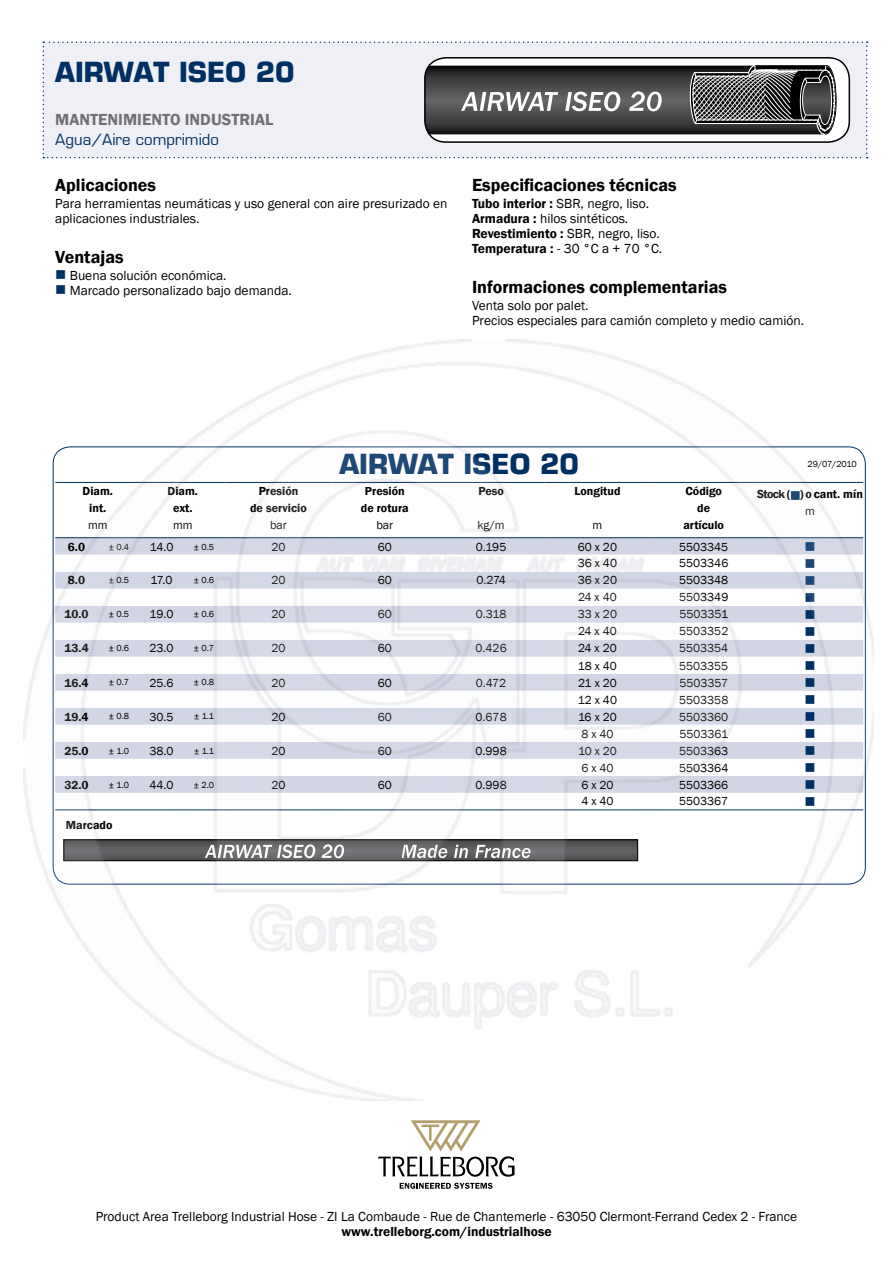
<style>
.page{position:relative;width:893px;height:1263px;background:#fff}
.page>*{position:absolute;margin:0;border:0;box-sizing:border-box;transform-origin:0 0}
.t1{font:700 27px "Eurostile";color:#003063}
.t2{font:600 18px "Franklin Gothic";color:#000}
.t3{font:600 16.5px "Franklin Gothic";color:#707173}
.t4{font:15px "Eurostile";color:#003063}
.t5{font:15px "Wingdings";color:#003063}
.t6{font:13.5px/15px "Franklin Gothic";color:#000}
.t7{font:600 13.5px "Franklin Gothic";color:#000}
.t8{font:12px "Franklin Gothic";color:#000}
.t9{font:600 12px/17.1px "Franklin Gothic";color:#000;text-align:center}
.t10{font:9px "Franklin Gothic";letter-spacing:-.03em;color:#000}
.s1{color:#003063}
.s2{font-weight:600}
.s3{font-weight:400}
</style>
<div class="page">
<svg style="left:400px;top:1183px;width:92px;height:6px"></svg>
<svg style="left:378px;top:1120px;width:136px;height:57px"></svg>
<svg style="left:43px;top:41px;width:825px;height:117px"></svg>
<div style="left:424px;top:57px;width:426px;height:86px;border:2px solid #000;border-radius:21px"></div>
<img style="left:23px;top:340px;width:851px;height:761px">
<h1 class="t1" style="left:55px;top:57px;width:241px">AIRWAT ISEO 20</h1>
<p class="t3" style="left:55px;top:113px;width:220px">ManteniMiento industrial</p>
<p class="t4" style="left:55px;top:133px;width:165px">Agua/Aire comprimido</p>
<h2 class="t2" style="left:55px;top:178px;width:102px">aplicaciones</h2>
<p class="t6" style="left:55px;top:197px;width:394px">Para herramientas neumáticas y uso general con aire presurizado en aplicaciones industriales.</p>
<h2 class="t2" style="left:55px;top:249px;width:70px">Ventajas</h2>
<p class="t6" style="left:55px;top:269px;width:173px"><span class="s1">■</span> Buena solución económica.</p>
<p class="t6" style="left:55px;top:284px;width:238px"><span class="s1">■</span> Marcado personalizado bajo demanda.</p>
<h2 class="t2" style="left:472px;top:174px;width:206px">Especificaciones técnicas</h2>
<p class="t6" style="left:472px;top:197px;width:192px"><span class="s2">tubo interior :</span> SBR, negro, liso. <span class="s2">armadura :</span> hilos sintéticos. <span class="s2">revestimiento :</span> SBR, negro, liso. <span class="s2">temperatura :</span> - 30 °C a + 70 °C.</p>
<h2 class="t2" style="left:472px;top:279px;width:256px">informaciones complementarias</h2>
<p class="t6" style="left:472px;top:299px;width:334px">Venta solo por palet.<br>Precios especiales para camión completo y medio camión.</p>
<p class="t9" style="left:83px;top:483px;width:32px">diam. int.</p>
<p class="t8" style="left:88px;top:520px;width:21px">mm</p>
<p class="t9" style="left:168px;top:483px;width:32px">diam. ext.</p>
<p class="t8" style="left:173px;top:520px;width:21px">mm</p>
<p class="t9" style="left:250px;top:483px;width:58px">Presión<br>de servicio</p>
<p class="t8" style="left:270px;top:520px;width:18px">bar</p>
<h1 class="t1" style="left:339px;top:449px;width:241px">AIRWAT ISEO 20</h1>
<p class="t9" style="left:361px;top:483px;width:49px">Presión de rotura</p>
<p class="t8" style="left:376px;top:520px;width:18px">bar</p>
<p class="t9" style="left:478px;top:483px;width:27px">Peso</p>
<p class="t8" style="left:477px;top:520px;width:29px">kg/m</p>
<p class="t9" style="left:574px;top:483px;width:48px">longitud</p>
<p class="t8" style="left:593px;top:520px;width:11px">m</p>
<p class="t10" style="left:808px;top:460px;width:51px">29/07/2010</p>
<p class="t9" style="left:683px;top:483px;width:42px">Código de artículo</p>
<p class="t9" style="left:757px;top:486px;width:107px">stock (<span class="s1">■</span>) o cant. mín <span class="s3">m</span></p>
<p class="t9" style="left:68px;top:539px;width:19px">6.0</p>
<p class="t10" style="left:109px;top:543px;width:22px">± 0.4</p>
<p class="t8" style="left:150px;top:542px;width:25px">14.0</p>
<p class="t10" style="left:194px;top:543px;width:22px">± 0.5</p>
<p class="t8" style="left:271px;top:542px;width:16px">20</p>
<p class="t8" style="left:378px;top:542px;width:16px">60</p>
<p class="t8" style="left:476px;top:542px;width:32px">0.195</p>
<p class="t8" style="left:578px;top:542px;width:41px">60 x 20</p>
<p class="t8" style="left:679px;top:542px;width:51px">5503345</p>
<p class="t5" style="left:804px;top:539px;width:13px">■</p>
<p class="t8" style="left:578px;top:558px;width:41px">36 x 40</p>
<p class="t8" style="left:679px;top:558px;width:51px">5503346</p>
<p class="t5" style="left:804px;top:555px;width:13px">■</p>
<p class="t9" style="left:68px;top:572px;width:19px">8.0</p>
<p class="t10" style="left:109px;top:577px;width:22px">± 0.5</p>
<p class="t8" style="left:151px;top:575px;width:23px">17.0</p>
<p class="t10" style="left:194px;top:577px;width:22px">± 0.6</p>
<p class="t8" style="left:271px;top:575px;width:16px">20</p>
<p class="t8" style="left:378px;top:575px;width:16px">60</p>
<p class="t8" style="left:476px;top:575px;width:31px">0.274</p>
<p class="t8" style="left:578px;top:575px;width:41px">36 x 20</p>
<p class="t8" style="left:679px;top:575px;width:51px">5503348</p>
<p class="t5" style="left:804px;top:572px;width:13px">■</p>
<p class="t8" style="left:578px;top:592px;width:40px">24 x 40</p>
<p class="t8" style="left:679px;top:592px;width:51px">5503349</p>
<p class="t5" style="left:804px;top:589px;width:13px">■</p>
<p class="t9" style="left:64px;top:606px;width:26px">10.0</p>
<p class="t10" style="left:109px;top:611px;width:22px">± 0.5</p>
<p class="t8" style="left:150px;top:609px;width:25px">19.0</p>
<p class="t10" style="left:194px;top:611px;width:22px">± 0.6</p>
<p class="t8" style="left:271px;top:609px;width:16px">20</p>
<p class="t8" style="left:378px;top:609px;width:16px">60</p>
<p class="t8" style="left:476px;top:609px;width:32px">0.318</p>
<p class="t8" style="left:578px;top:609px;width:41px">33 x 20</p>
<p class="t8" style="left:679px;top:609px;width:50px">5503351</p>
<p class="t5" style="left:804px;top:607px;width:13px">■</p>
<p class="t8" style="left:578px;top:626px;width:40px">24 x 40</p>
<p class="t8" style="left:679px;top:626px;width:51px">5503352</p>
<p class="t5" style="left:804px;top:624px;width:13px">■</p>
<p class="t9" style="left:64px;top:640px;width:26px">13.4</p>
<p class="t10" style="left:109px;top:645px;width:22px">± 0.6</p>
<p class="t8" style="left:150px;top:643px;width:26px">23.0</p>
<p class="t10" style="left:194px;top:645px;width:22px">± 0.7</p>
<p class="t8" style="left:271px;top:643px;width:16px">20</p>
<p class="t8" style="left:378px;top:643px;width:16px">60</p>
<p class="t8" style="left:476px;top:643px;width:33px">0.426</p>
<p class="t8" style="left:578px;top:643px;width:40px">24 x 20</p>
<p class="t8" style="left:679px;top:643px;width:51px">5503354</p>
<p class="t5" style="left:804px;top:641px;width:13px">■</p>
<p class="t8" style="left:578px;top:660px;width:41px">18 x 40</p>
<p class="t8" style="left:679px;top:660px;width:51px">5503355</p>
<p class="t5" style="left:804px;top:658px;width:13px">■</p>
<p class="t9" style="left:64px;top:674px;width:26px">16.4</p>
<p class="t10" style="left:109px;top:679px;width:22px">± 0.7</p>
<p class="t8" style="left:150px;top:677px;width:26px">25.6</p>
<p class="t10" style="left:194px;top:679px;width:22px">± 0.8</p>
<p class="t8" style="left:271px;top:677px;width:16px">20</p>
<p class="t8" style="left:378px;top:677px;width:16px">60</p>
<p class="t8" style="left:476px;top:677px;width:32px">0.472</p>
<p class="t8" style="left:578px;top:677px;width:40px">21 x 20</p>
<p class="t8" style="left:679px;top:677px;width:50px">5503357</p>
<p class="t5" style="left:804px;top:675px;width:13px">■</p>
<p class="t8" style="left:578px;top:694px;width:41px">12 x 40</p>
<p class="t8" style="left:679px;top:694px;width:51px">5503358</p>
<p class="t5" style="left:804px;top:692px;width:13px">■</p>
<p class="t9" style="left:64px;top:708px;width:26px">19.4</p>
<p class="t10" style="left:109px;top:713px;width:22px">± 0.8</p>
<p class="t8" style="left:150px;top:711px;width:26px">30.5</p>
<p class="t10" style="left:194px;top:713px;width:21px">± 1.1</p>
<p class="t8" style="left:271px;top:711px;width:16px">20</p>
<p class="t8" style="left:378px;top:711px;width:16px">60</p>
<p class="t8" style="left:476px;top:711px;width:33px">0.678</p>
<p class="t8" style="left:578px;top:711px;width:40px">16 x 20</p>
<p class="t8" style="left:679px;top:711px;width:51px">5503360</p>
<p class="t5" style="left:804px;top:709px;width:13px">■</p>
<p class="t8" style="left:581px;top:728px;width:34px">8 x 40</p>
<p class="t8" style="left:679px;top:728px;width:50px">5503361</p>
<p class="t5" style="left:804px;top:726px;width:13px">■</p>
<p class="t9" style="left:64px;top:742px;width:26px">25.0</p>
<p class="t10" style="left:109px;top:747px;width:22px">± 1.0</p>
<p class="t8" style="left:150px;top:745px;width:26px">38.0</p>
<p class="t10" style="left:194px;top:747px;width:21px">± 1.1</p>
<p class="t8" style="left:271px;top:745px;width:16px">20</p>
<p class="t8" style="left:378px;top:745px;width:16px">60</p>
<p class="t8" style="left:476px;top:745px;width:33px">0.998</p>
<p class="t8" style="left:578px;top:745px;width:40px">10 x 20</p>
<p class="t8" style="left:679px;top:745px;width:51px">5503363</p>
<p class="t5" style="left:804px;top:743px;width:13px">■</p>
<p class="t8" style="left:581px;top:762px;width:34px">6 x 40</p>
<p class="t8" style="left:679px;top:762px;width:51px">5503364</p>
<p class="t5" style="left:804px;top:760px;width:13px">■</p>
<p class="t9" style="left:64px;top:776px;width:26px">32.0</p>
<p class="t10" style="left:109px;top:781px;width:22px">± 1.0</p>
<p class="t8" style="left:149px;top:779px;width:26px">44.0</p>
<p class="t10" style="left:194px;top:781px;width:22px">± 2.0</p>
<p class="t8" style="left:271px;top:779px;width:16px">20</p>
<p class="t8" style="left:378px;top:779px;width:16px">60</p>
<p class="t8" style="left:476px;top:779px;width:33px">0.998</p>
<p class="t8" style="left:581px;top:779px;width:34px">6 x 20</p>
<p class="t8" style="left:679px;top:779px;width:51px">5503366</p>
<p class="t5" style="left:804px;top:777px;width:13px">■</p>
<p class="t8" style="left:581px;top:796px;width:34px">4 x 40</p>
<p class="t8" style="left:679px;top:796px;width:51px">5503367</p>
<p class="t5" style="left:804px;top:793px;width:13px">■</p>
<p class="t9" style="left:66px;top:817px;width:48px">Marcado</p>
<p class="t6" style="left:96px;top:1209px;width:703px">Product Area Trelleborg Industrial Hose - ZI La Combaude - Rue de Chantemerle - 63050 Clermont-Ferrand Cedex 2 - France</p>
<p class="t7" style="left:341px;top:1225px;width:212px">www.trelleborg.com/industrialhose</p>
</div>
